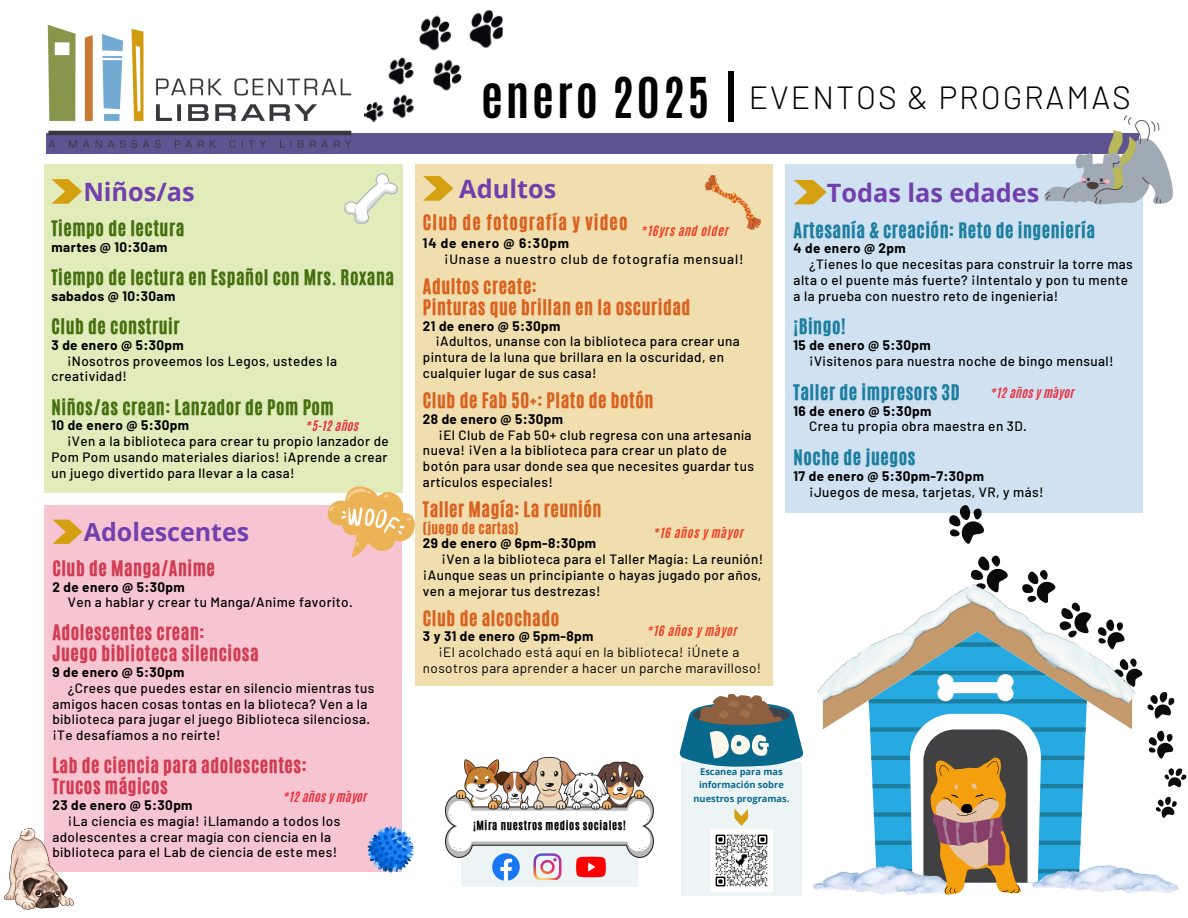
<style>
.page{position:relative;width:1188px;height:918px;background:#fff}
.page>*{position:absolute;margin:0;border:0;box-sizing:border-box;transform-origin:0 0}
.t1{font:700 46.95px "Antonio";letter-spacing:.06em;color:#000}
.t2{font:300 32.1px "Barlow";letter-spacing:.06em;color:#000}
.t3{font:700 25.35px "Open Sans";color:#713fae}
.t4{font:700 25.05px "Open Sans";color:#713fae}
.t5{font:18.15px "CA Generated";letter-spacing:.03em;color:#1d7ea0}
.t6{font:18px/21.3px "CA Generated";letter-spacing:.03em;color:#da6220}
.t7{font:18px/21.3px "CA Generated";letter-spacing:.03em;color:#d13b53}
.t8{font:18px "CA Generated";letter-spacing:.03em;color:#467010}
.t9{font:18px "CA Generated";letter-spacing:.03em;color:#1d7ea0}
.t10{font:18px "CA Generated";letter-spacing:.06em;color:#da6220}
.t11{font:500 13.65px/15.8px "Barlow";letter-spacing:.03em;color:#000}
.t12{font:500 13.5px/15.8px "Barlow";letter-spacing:.03em;color:#000}
.t13{font:700 13.5px "Barlow";letter-spacing:.03em;color:#000}
.t14{font:13.5px "Barlow";letter-spacing:.03em;color:#000}
.t15{font:500 13.5px/15.8px "Barlow";letter-spacing:.06em;color:#000}
.t16{font:13.5px "CA Generated";letter-spacing:.03em;color:#da6220}
.t17{font:12px "CA Generated";letter-spacing:.06em;color:#ef391f}
.t18{font:12px "CA Generated";letter-spacing:.025em;color:#ea2d3b}
.t19{font:10.8px "CA Generated";letter-spacing:.065em;color:#000}
.t20{font:700 9.3px/13.8px "Open Sans";color:#09698c;text-align:center}
.s1{font-weight:700}
</style>
<div class="page">
<div style="left:47px;top:133px;width:1092px;height:21px;background:#5d5491"></div>
<div style="left:44px;top:164px;width:358px;height:329px;background:#e2ecbb"></div>
<div style="left:785px;top:164px;width:358px;height:349px;background:#d0e2f1"></div>
<hr style="left:729px;top:71px;width:4px;height:51px;background:#000">
<div style="left:44px;top:505px;width:358px;height:367px;background:#f7c5d1"></div>
<div style="left:415px;top:164px;width:357px;height:521px;background:#f0deae"></div>
<svg style="left:423px;top:176px;width:30px;height:25px"></svg>
<svg style="left:52px;top:179px;width:30px;height:25px"></svg>
<svg style="left:794px;top:180px;width:33px;height:24px"></svg>
<svg style="left:52px;top:520px;width:30px;height:24px"></svg>
<img style="left:46px;top:24px;width:306px;height:130px">
<div style="left:681px;top:762px;width:121px;height:133px;background:#ecf4f6"></div>
<svg style="left:734px;top:809px;width:14px;height:17px"></svg>
<img style="left:711px;top:830px;width:61px;height:61px">
<img style="left:364px;top:10px;width:139px;height:112px">
<div style="left:461px;top:827px;width:177px;height:60px;background:#ecf4f6"></div>
<img style="left:493px;top:857px;width:27px;height:23px">
<img style="left:576px;top:857px;width:30px;height:21px">
<img style="left:533px;top:857px;width:29px;height:23px">
<img style="left:445px;top:757px;width:209px;height:100px">
<svg style="left:328px;top:486px;width:87px;height:71px"></svg>
<img style="left:5px;top:829px;width:68px;height:81px">
<img style="left:1044px;top:115px;width:129px;height:91px">
<img style="left:345px;top:174px;width:53px;height:49px">
<svg style="left:367px;top:826px;width:47px;height:47px"></svg>
<img style="left:706px;top:175px;width:55px;height:54px">
<img style="left:812px;top:881px;width:11px;height:9px">
<svg style="left:823px;top:505px;width:364px;height:390px"></svg>
<img style="left:1031px;top:865px;width:148px;height:28px">
<img style="left:817px;top:581px;width:143px;height:128px">
<img style="left:960px;top:578px;width:180px;height:134px">
<svg style="left:679px;top:694px;width:125px;height:73px"></svg>
<p class="t1" style="left:481px;top:65px;width:230px">ENERO 2025</p>
<h4 class="t2" style="left:749px;top:77px;width:384px">EVENTOS &amp; PROGRAMAS</h4>
<p class="t3" style="left:83px;top:174px;width:113px">Niños/as</p>
<p class="t3" style="left:459px;top:171px;width:99px">Adultos</p>
<h1 class="t3" style="left:827px;top:175px;width:214px">Todas las edades</h1>
<h5 class="t8" style="left:52px;top:216px;width:134px">Tiempo de lectura</h5>
<h5 class="t13" style="left:52px;top:239px;width:117px">martes @ 10:30am</h5>
<h5 class="t8" style="left:52px;top:265px;width:344px">Tiempo de lectura en Español con Mrs. Roxana</h5>
<h5 class="t13" style="left:52px;top:287px;width:125px">sabados @ 10:30am</h5>
<p class="t8" style="left:52px;top:314px;width:129px">Club de construir</p>
<p class="t13" style="left:52px;top:336px;width:134px">3 de enero @ 5:30pm</p>
<p class="t12" style="left:67px;top:352px;width:271px">¡Nosotros proveemos los Legos, ustedes la</p>
<p class="t12" style="left:52px;top:368px;width:77px">creatividad!</p>
<h5 class="t8" style="left:52px;top:394px;width:284px">Niños/as crean: Lanzador de Pom Pom</h5>
<h5 class="t13" style="left:52px;top:417px;width:139px">10 de enero @ 5:30pm</h5>
<h5 class="t12" style="left:67px;top:433px;width:323px">¡Ven a la biblioteca para crear tu propio lanzador de</h5>
<h5 class="t12" style="left:52px;top:448px;width:337px">Pom Pom usando materiales diarios! ¡Aprende a crear</h5>
<h5 class="t12" style="left:52px;top:464px;width:245px">un juego divertido para llevar a la casa!</h5>
<p class="t18" style="left:307px;top:418px;width:54px">*5-12 años</p>
<h2 class="t4" style="left:84px;top:514px;width:167px">Adolescentes</h2>
<h5 class="t7" style="left:52px;top:558px;width:164px">Club de Manga/Anime</h5>
<h5 class="t12" style="left:68px;top:578px;width:286px;text-indent:-16px"><span class="s1">2 de enero @ 5:30pm<br></span>Ven a hablar y crear tu Manga/Anime favorito.</h5>
<p class="t7" style="left:52px;top:622px;width:208px">Adolescentes crean:<br>Juego biblioteca silenciosa</p>
<p class="t13" style="left:52px;top:664px;width:134px">9 de enero @ 5:30pm</p>
<p class="t12" style="left:68px;top:680px;width:308px">¿Crees que puedes estar en silencio mientras tus</p>
<p class="t12" style="left:52px;top:695px;width:317px">amigos hacen cosas tontas en la blioteca? Ven a la</p>
<p class="t12" style="left:52px;top:711px;width:319px">biblioteca para jugar el juego Biblioteca silenciosa.</p>
<p class="t12" style="left:52px;top:727px;width:170px">¡Te desafíamos a no reírte!</p>
<h4 class="t7" style="left:52px;top:755px;width:256px">Lab de ciencia para adolescentes:<br>Trucos mágicos</h4>
<h4 class="t13" style="left:52px;top:797px;width:142px">23 de enero @ 5:30pm</h4>
<h4 class="t12" style="left:68px;top:812px;width:274px">¡La ciencia es magía! ¡Llamando a todos los</h4>
<h4 class="t12" style="left:52px;top:828px;width:280px">adolescentes a crear magía con ciencia en la</h4>
<h4 class="t12" style="left:52px;top:844px;width:286px">biblioteca para el Lab de ciencia de este mes!</h4>
<h5 class="t18" style="left:284px;top:789px;width:85px">*12 años y máyor</h5>
<h6 class="t10" style="left:423px;top:209px;width:206px">Club de fotografía y video</h6>
<h6 class="t15" style="left:444px;top:234px;width:301px;text-indent:-21px"><span class="s1">14 de enero @ 6:30pm<br></span>¡Unase a nuestro club de fotografía mensual!</h6>
<p class="t17" style="left:642px;top:222px;width:88px">*16yrs and older</p>
<h3 class="t6" style="left:423px;top:275px;width:269px">Adultos create:<br>Pinturas que brillan en la oscuridad</h3>
<h3 class="t13" style="left:423px;top:317px;width:139px">21 de enero @ 5:30pm</h3>
<h3 class="t12" style="left:435px;top:333px;width:306px">¡Adultos, unanse con la biblioteca para crear una</h3>
<h3 class="t12" style="left:423px;top:349px;width:303px">pintura de la luna que brillara en la oscuridad, en</h3>
<h3 class="t12" style="left:423px;top:365px;width:175px">cualquier lugar de sus casa!</h3>
<p class="t6" style="left:423px;top:390px;width:232px">Club de Fab 50+: Plato de botón</p>
<p class="t13" style="left:423px;top:410px;width:142px">28 de enero @ 5:30pm</p>
<p class="t12" style="left:439px;top:426px;width:315px">¡El Club de Fab 50+ club regresa con una artesanía</p>
<p class="t12" style="left:423px;top:442px;width:306px">nueva! ¡Ven a la biblioteca para crear un plato de</p>
<p class="t12" style="left:423px;top:458px;width:332px">botón para usar donde sea que necesites guardar tus</p>
<p class="t12" style="left:423px;top:474px;width:132px">artículos especiales!</p>
<h5 class="t6" style="left:423px;top:499px;width:180px">Taller Magía: La reunión</h5>
<h5 class="t16" style="left:423px;top:518px;width:97px">(juego de cartas)</h5>
<h5 class="t13" style="left:423px;top:535px;width:175px">29 de enero @ 6pm-8:30pm</h5>
<h5 class="t12" style="left:442px;top:551px;width:323px">¡Ven a la biblioteca para el Taller Magía: La reunión!</h5>
<h5 class="t12" style="left:423px;top:567px;width:340px">¡Aunque seas un principiante o hayas jugado por años,</h5>
<h5 class="t12" style="left:423px;top:582px;width:179px">ven a mejorar tus destrezas!</h5>
<p class="t17" style="left:654px;top:524px;width:91px">*16 años y máyor</p>
<h5 class="t6" style="left:423px;top:607px;width:138px">Club de alcochado</h5>
<h5 class="t13" style="left:423px;top:628px;width:172px">3 y 31 de enero @ 5pm-8pm</h5>
<h5 class="t14" style="left:439px;top:644px;width:302px">¡El acolchado está aquí en la biblioteca! ¡Únete a</h5>
<h5 class="t14" style="left:423px;top:659px;width:340px">nosotros para aprender a hacer un parche maravilloso!</h5>
<p class="t17" style="left:648px;top:623px;width:91px">*16 años y máyor</p>
<h5 class="t9" style="left:794px;top:217px;width:303px">Artesanía &amp; creación: Reto de ingeniería</h5>
<h5 class="t13" style="left:794px;top:240px;width:114px">4 de enero @ 2pm</h5>
<h5 class="t12" style="left:809px;top:256px;width:325px">¿Tienes lo que necesitas para construir la torre mas</h5>
<h5 class="t12" style="left:794px;top:272px;width:336px">alta o el puente más fuerte? ¡Intentalo y pon tu mente</h5>
<h5 class="t12" style="left:794px;top:287px;width:266px">a la prueba con nuestro reto de ingenieria!</h5>
<h5 class="t9" style="left:794px;top:314px;width:53px">¡Bingo!</h5>
<h5 class="t12" style="left:809px;top:337px;width:306px;text-indent:-16px"><span class="s1">15 de enero @ 5:30pm<br></span>¡Visitenos para nuestra noche de bingo mensual!</h5>
<h3 class="t5" style="left:794px;top:379px;width:167px">Taller de impresors 3D</h3>
<h3 class="t11" style="left:809px;top:402px;width:219px;text-indent:-16px"><span class="s1">16 de enero @ 5:30pm<br></span>Crea tu propia obra maestra en 3D.</h3>
<h5 class="t18" style="left:991px;top:384px;width:85px">*12 años y máyor</h5>
<p class="t9" style="left:794px;top:445px;width:123px">Noche de juegos</p>
<p class="t12" style="left:809px;top:468px;width:236px;text-indent:-16px"><span class="s1">17 de enero @ 5:30pm-7:30pm<br></span>¡Juegos de mesa, tarjetas, VR, y más!</p>
<h3 class="t19" style="left:473px;top:817px;width:154px">¡Mira nuestros medios sociales!</h3>
<p class="t20" style="left:694px;top:764px;width:97px">Escanea para mas información sobre nuestros programas.</p>
</div>
